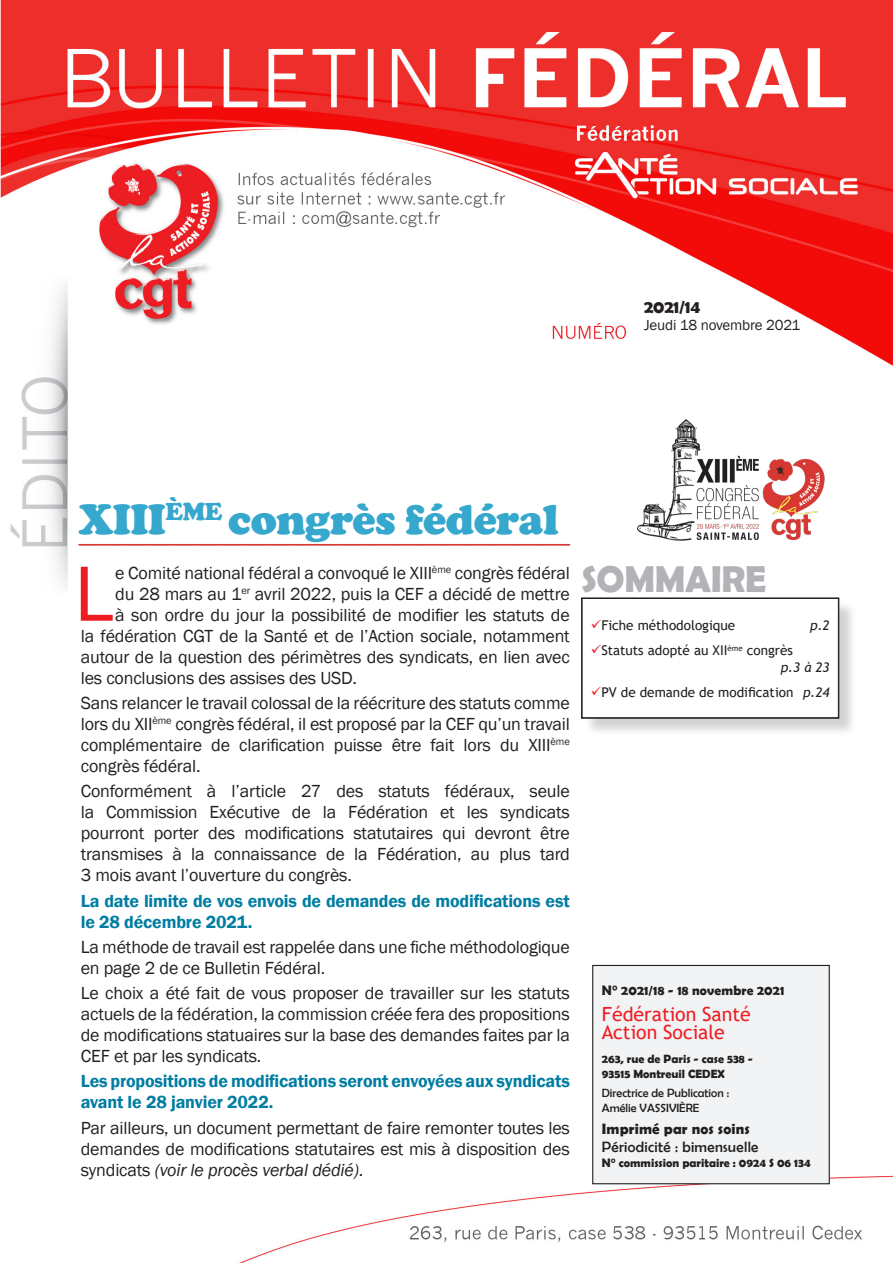
<style>
.page{position:relative;width:893px;height:1263px;background:#fff}
.page>*{position:absolute;margin:0;border:0;box-sizing:border-box;transform-origin:0 0}
.txt_courant_copie{font:81px "Franklin Gothic";color:#ee1d23}
.grostitre1{font:900 43.5px "Cooper";letter-spacing:-.01em;color:#36a7cd}
.txt_courant{font:700 37.5px "Berlin Sans FB Demi";letter-spacing:-.01em;color:#b2b3b7}
.Ours{font:19.5px/18px "Trebuchet MS";color:#ee1d23}
.txt_courant_copie-2{font:18px/21px "Franklin Gothic";letter-spacing:-.01em;color:#231f20;text-align:justify}
.txt_courant_copie-3{font:600 18px/21px "Franklin Gothic";letter-spacing:-.01em;color:#017da2}
.txt_courant-2{font:700 18px "Berlin Sans FB Demi";letter-spacing:-.01em;color:#231f20}
.Ours-2{font:15px "Berlin Sans FB";letter-spacing:.02em;color:#231f20}
.txt_courant-3{font:15px "Franklin Gothic";letter-spacing:-.01em;color:#231f20}
.Ours-3{font:700 15px "Berlin Sans FB Demi";letter-spacing:.01em;color:#231f20}
.Sommaire{font:13.5px/16.5px "Trebuchet MS";color:#231f20}
.Ours-4{font:700 13.5px "Berlin Sans FB Demi";letter-spacing:.01em;color:#231f20}
.Sommaire-2{font:italic 13.5px "Trebuchet MS";color:#231f20}
.Ours-5{font:700 12px/15px "Berlin Sans FB Demi";color:#231f20}
.Ours-6{font:12px/15px "Berlin Sans FB";color:#231f20}
.s1{font-style:italic}
.s2{color:#ee1d23}
</style>
<div class="page">
<img style="left:0;top:0;width:893px;height:1263px">
<div style="left:593px;top:965px;width:236px;height:219px;background:#f2f3f4"></div>
<div style="left:592px;top:965px;width:238px;height:219px;border:1px solid #231f20"></div>
<div style="left:584px;top:600px;width:274px;height:137px;background:#231f20;opacity:.2"></div>
<div style="left:619px;top:410px;width:223px;height:136px;background:#fff"></div>
<img style="left:637px;top:420px;width:187px;height:121px">
<svg style="left:79px;top:544px;width:491px;height:2px"></svg>
<svg style="left:581px;top:598px;width:258px;height:120px"></svg>
<p class="txt_courant-2" style="left:644px;top:296px;width:58px">2021/14</p>
<p class="txt_courant-3" style="left:644px;top:316px;width:158px">Jeudi 18 novembre 2021</p>
<p class="grostitre1" style="left:79px;top:494px;width:482px">XIII<sup>ÈME</sup> congrès fédéral</p>
<p class="txt_courant_copie" style="left:74px;top:543px;width:41px">L</p>
<p class="txt_courant_copie-2" style="left:115px;top:563px;width:456px">e Comité national fédéral a convoqué le XIII<sup>ème</sup> congrès fédéral</p>
<p class="txt_courant_copie-2" style="left:115px;top:584px;width:456px">du 28 mars au 1<sup>er</sup> avril 2022, puis la CEF a décidé de mettre</p>
<p class="txt_courant_copie-2" style="left:115px;top:605px;width:456px">à son ordre du jour la possibilité de modifier les statuts de</p>
<p class="txt_courant_copie-2" style="left:81px;top:626px;width:490px">la fédération CGT de la Santé et de l’Action sociale, notamment</p>
<p class="txt_courant_copie-2" style="left:81px;top:647px;width:491px">autour de la question des périmètres des syndicats, en lien avec</p>
<p class="txt_courant_copie-2" style="left:81px;top:668px;width:278px">les conclusions des assises des USD.</p>
<p class="txt_courant_copie-2" style="left:81px;top:693px;width:491px">Sans relancer le travail colossal de la réécriture des statuts comme lors du XII<sup>ème</sup> congrès fédéral, il est proposé par la CEF qu’un travail complémentaire de clarification puisse être fait lors du XIII<sup>ème </sup>congrès fédéral.</p>
<p class="txt_courant_copie-2" style="left:81px;top:781px;width:491px">Conformément à l’article 27 des statuts fédéraux, seule la Commission Exécutive de la Fédération et les syndicats pourront porter des modifications statutaires qui devront être transmises à la connaissance de la Fédération, au plus tard 3 mois avant l’ouverture du congrès.</p>
<p class="txt_courant_copie-3" style="left:81px;top:890px;width:491px">La date limite de vos envois de demandes de modifications est le 28 décembre 2021.</p>
<p class="txt_courant_copie-2" style="left:81px;top:937px;width:491px">La méthode de travail est rappelée dans une fiche méthodologique en page 2 de ce Bulletin Fédéral.</p>
<p class="txt_courant_copie-2" style="left:81px;top:983px;width:491px">Le choix a été fait de vous proposer de travailler sur les statuts actuels de la fédération, la commission créée fera des propositions de modifications statuaires sur la base des demandes faites par la CEF et par les syndicats.</p>
<p class="txt_courant_copie-3" style="left:81px;top:1071px;width:491px">Les propositions de modifications seront envoyées aux syndicats avant le 28 janvier 2022.</p>
<p class="txt_courant_copie-2" style="left:81px;top:1117px;width:491px">Par ailleurs, un document permettant de faire remonter toutes les demandes de modifications statutaires est mis à disposition des syndicats <span class="s1">(voir le procès verbal dédié)</span>.</p>
<p class="txt_courant" style="left:581px;top:557px;width:186px">SOMMAIRE</p>
<p class="Sommaire" style="left:591px;top:617px;width:146px"><span class="s2">✓</span>Fiche méthodologique</p>
<p class="Sommaire-2" style="left:810px;top:617px;width:21px">p.2</p>
<p class="Sommaire" style="left:781px;top:642px;width:50px;text-indent:-190px"><span class="s2">✓</span>Statuts adopté au XII<sup>ème</sup> congrès<br><span class="s1">p.3 à 23</span></p>
<p class="Sommaire" style="left:591px;top:683px;width:240px"><span class="s2">✓</span>PV de demande de modification <span class="s1">p.24</span></p>
<p class="Ours-4" style="left:602px;top:982px;width:184px">N° 2021/18 - 18 novembre 2021</p>
<p class="Ours" style="left:602px;top:1005px;width:151px">Fédération Santé<br>Action Sociale</p>
<p class="Ours-5" style="left:602px;top:1051px;width:153px">263, rue de Paris - case 538 -<br>93515 Montreuil CEDEX</p>
<p class="Ours-6" style="left:602px;top:1085px;width:129px">Directrice de Publication :<br>Amélie VASSIVIÈRE</p>
<p class="Ours-3" style="left:602px;top:1120px;width:149px">Imprimé par nos soins</p>
<p class="Ours-2" style="left:602px;top:1138px;width:158px">Périodicité : bimensuelle</p>
<p class="Ours-5" style="left:602px;top:1155px;width:210px">N° commission paritaire : 0924 S 06 134</p>
</div>
